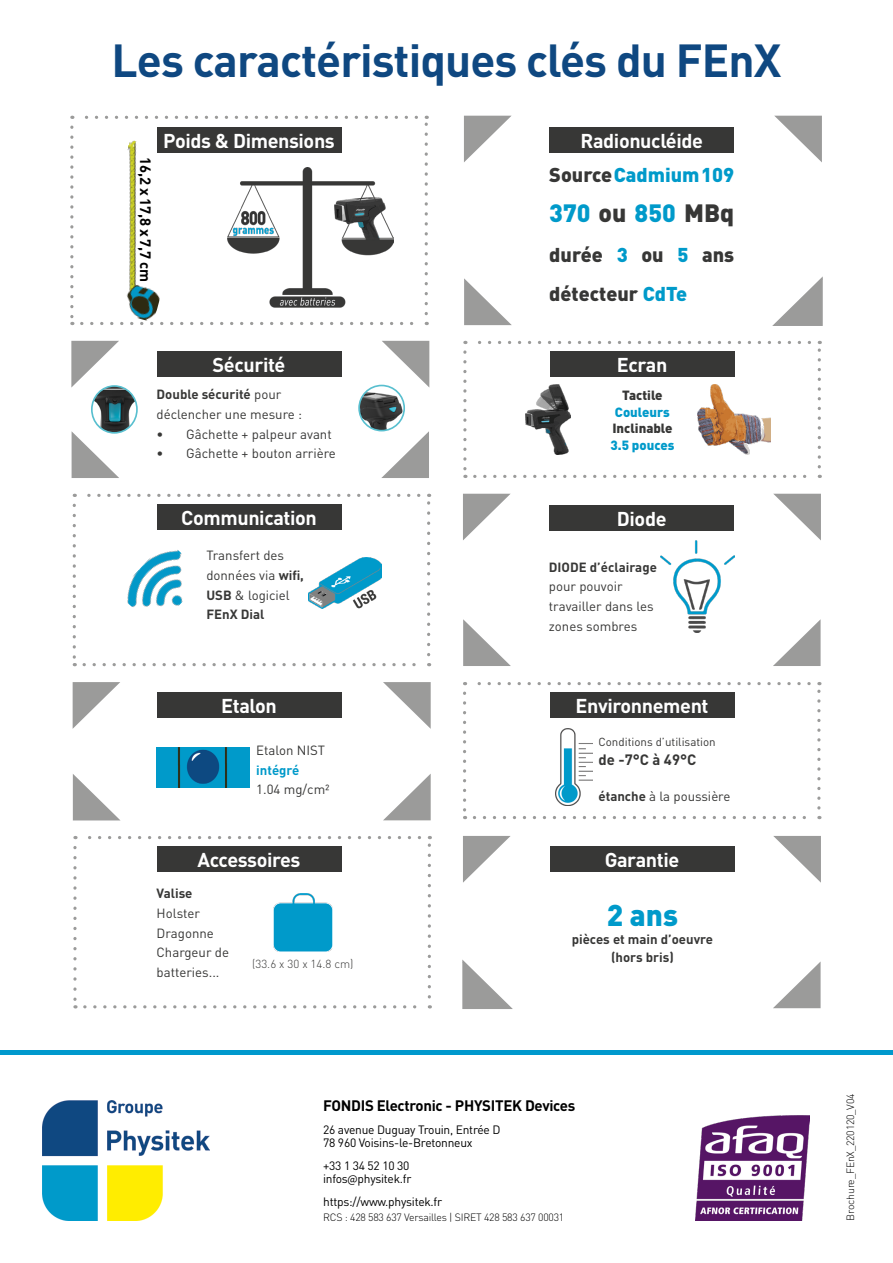
<style>
.page{position:relative;width:893px;height:1263px;background:#fff}
.page>*{position:absolute;margin:0;border:0;box-sizing:border-box;transform-origin:0 0}
.t1{font:700 45.75px "DINOT";letter-spacing:-.02em;color:#0f4881}
.t2{font:900 29.7px "DINOT";color:#009aca}
.t3{font:900 24.75px "DINOT";color:#009aca}
.t4{font:700 19.8px "DINOT";letter-spacing:-.02em;color:#fff}
.t5{font:900 19.8px/39.6px "DINOT";color:#373736}
.t6{font:900 19.8px "DINOT";color:#009aca}
.t7{font:700 15px "DINOT";letter-spacing:-.02em;color:#000}
.t8{font:700 14.85px "DINOT";color:#000}
.t9{font:700 14.85px "DINOT";color:#373736}
.t10{font:13.2px/19.8px "DINOT";color:#373736}
.t11{font:700 13.2px/18.1px "DINOT";color:#373736;text-align:center}
.t12{font:900 13.2px "DINOT";color:#373736}
.t13{font:900 13.2px "DINOT";color:#009aca}
.t14{font:700 13.2px "DINOT";color:#009aca}
.t15{font:12px/13.5px "DINOT";letter-spacing:-.02em;color:#000}
.t16{font:11.55px "DINOT";color:#373736}
.t17{font:300 11.55px "DINOT";color:#373736}
.t18{font:300 10.5px "DINOT";letter-spacing:-.02em;color:#000}
.s1{color:#373736}
.s2{color:#009aca}
.s3{font-weight:700}
.s4{font-family:"Source Sans Pro"}
</style>
<div class="page">
<svg style="left:70px;top:127px;width:4px;height:198px"></svg>
<svg style="left:82px;top:322px;width:345px;height:3px"></svg>
<svg style="left:425px;top:116px;width:3px;height:198px"></svg>
<svg style="left:72px;top:116px;width:344px;height:3px"></svg>
<svg style="left:463px;top:352px;width:4px;height:126px"></svg>
<svg style="left:475px;top:475px;width:345px;height:3px"></svg>
<svg style="left:818px;top:341px;width:3px;height:126px"></svg>
<svg style="left:465px;top:341px;width:344px;height:3px"></svg>
<svg style="left:73px;top:505px;width:3px;height:161px"></svg>
<svg style="left:84px;top:663px;width:346px;height:3px"></svg>
<svg style="left:427px;top:494px;width:3px;height:161px"></svg>
<svg style="left:74px;top:494px;width:345px;height:3px"></svg>
<svg style="left:463px;top:693px;width:3px;height:126px"></svg>
<svg style="left:474px;top:816px;width:346px;height:3px"></svg>
<svg style="left:817px;top:682px;width:4px;height:126px"></svg>
<svg style="left:465px;top:682px;width:344px;height:3px"></svg>
<svg style="left:73px;top:847px;width:4px;height:161px"></svg>
<svg style="left:85px;top:1005px;width:345px;height:3px"></svg>
<svg style="left:428px;top:836px;width:3px;height:161px"></svg>
<svg style="left:75px;top:836px;width:344px;height:3px"></svg>
<svg style="left:464px;top:116px;width:47px;height:46px"></svg>
<svg style="left:775px;top:116px;width:47px;height:46px"></svg>
<svg style="left:772px;top:276px;width:51px;height:50px"></svg>
<svg style="left:464px;top:278px;width:48px;height:47px"></svg>
<svg style="left:463px;top:494px;width:47px;height:46px"></svg>
<svg style="left:773px;top:494px;width:48px;height:46px"></svg>
<svg style="left:773px;top:619px;width:48px;height:47px"></svg>
<svg style="left:463px;top:619px;width:48px;height:47px"></svg>
<svg style="left:71px;top:341px;width:48px;height:47px"></svg>
<svg style="left:382px;top:341px;width:47px;height:47px"></svg>
<svg style="left:381px;top:431px;width:48px;height:47px"></svg>
<svg style="left:72px;top:432px;width:47px;height:46px"></svg>
<svg style="left:73px;top:774px;width:47px;height:46px"></svg>
<svg style="left:73px;top:682px;width:47px;height:47px"></svg>
<svg style="left:383px;top:682px;width:48px;height:47px"></svg>
<svg style="left:383px;top:774px;width:48px;height:46px"></svg>
<svg style="left:463px;top:836px;width:48px;height:47px"></svg>
<svg style="left:773px;top:836px;width:48px;height:47px"></svg>
<svg style="left:773px;top:961px;width:48px;height:47px"></svg>
<svg style="left:462px;top:959px;width:51px;height:50px"></svg>
<div style="left:157px;top:127px;width:185px;height:26px;background:#373736"></div>
<div style="left:549px;top:127px;width:185px;height:26px;background:#373736"></div>
<div style="left:157px;top:351px;width:185px;height:26px;background:#373736"></div>
<div style="left:550px;top:351px;width:185px;height:26px;background:#373736"></div>
<div style="left:157px;top:504px;width:185px;height:26px;background:#373736"></div>
<div style="left:549px;top:505px;width:185px;height:26px;background:#373736"></div>
<div style="left:550px;top:692px;width:185px;height:26px;background:#373736"></div>
<div style="left:157px;top:692px;width:185px;height:26px;background:#373736"></div>
<div style="left:157px;top:846px;width:185px;height:26px;background:#373736"></div>
<div style="left:550px;top:846px;width:185px;height:26px;background:#373736"></div>
<hr style="left:0;top:1050px;width:893px;height:4px;background:#0099cd">
<img style="left:696px;top:1115px;width:114px;height:105px">
<img style="left:43px;top:1100px;width:167px;height:120px">
<img style="left:227px;top:167px;width:167px;height:141px">
<img style="left:126px;top:140px;width:34px;height:181px">
<img style="left:556px;top:729px;width:36px;height:77px">
<img style="left:661px;top:540px;width:73px;height:92px">
<img style="left:127px;top:550px;width:56px;height:57px">
<img style="left:92px;top:386px;width:45px;height:47px">
<div style="left:91px;top:385px;width:47px;height:49px;border:2px solid #58bfcf;border-radius:50%"></div>
<img style="left:359px;top:385px;width:45px;height:46px;border-radius:23px">
<div style="left:358px;top:385px;width:47px;height:46px;border:2px solid #58bfcf;border-radius:50%"></div>
<img style="left:525px;top:385px;width:46px;height:70px">
<img style="left:698px;top:385px;width:73px;height:70px">
<img style="left:157px;top:747px;width:92px;height:40px">
<img style="left:273px;top:893px;width:60px;height:58px">
<img style="left:309px;top:557px;width:73px;height:52px">
<h1 class="t1" style="left:112px;top:31px;width:671px">Les caractéristiques clés du FEnX</h1>
<p class="t8" style="left:155px;top:157px;width:126px;rotate:90deg">16,2 x 17,8 x 7,7 cm</p>
<h3 class="t4" style="left:163px;top:128px;width:173px">Poids &amp; Dimensions</h3>
<h3 class="t4" style="left:580px;top:128px;width:124px">Radionucléide</h3>
<h3 class="t6" style="left:549px;top:162px;width:186px"><span class="s1">Source</span> Cadmium 109</h3>
<h3 class="t3" style="left:549px;top:196px;width:186px">370 <span class="s1">ou</span> 850 <span class="s1">MBq</span></h3>
<h3 class="t5" style="left:549px;top:234px;width:186px">durée <span class="s2">3</span> ou <span class="s2">5</span> ans détecteur <span class="s2">CdTe</span></h3>
<h3 class="t4" style="left:213px;top:352px;width:74px">Sécurité</h3>
<h3 class="t4" style="left:617px;top:352px;width:52px">Ecran</h3>
<p class="t10" style="left:157px;top:384px;width:147px"><span class="s3">Double sécurité</span> pour déclencher une mesure :</p>
<p class="t10" style="left:157px;top:424px;width:177px">• Gâchette + palpeur avant</p>
<p class="t10" style="left:157px;top:443px;width:181px">• Gâchette + bouton arrière</p>
<p class="t12" style="left:622px;top:387px;width:42px">Tactile</p>
<p class="t13" style="left:615px;top:403px;width:56px">Couleurs</p>
<p class="t12" style="left:612px;top:420px;width:62px">Inclinable</p>
<p class="t13" style="left:610px;top:436px;width:65px">3.5 pouces</p>
<h3 class="t4" style="left:181px;top:504px;width:137px">Communication</h3>
<h3 class="t4" style="left:617px;top:505px;width:51px">Diode</h3>
<p class="t10" style="left:206px;top:545px;width:99px">Transfert des données via <span class="s3">wifi,<br>USB</span> &amp; logiciel<br><span class="s3">FEnX Dial</span></p>
<p class="t11" style="left:549px;top:557px;width:110px">DIODE d’éclairage</p>
<p class="t10" style="left:549px;top:576px;width:106px">pour pouvoir travailler dans les zones sombres</p>
<h3 class="t4" style="left:221px;top:693px;width:57px">Etalon</h3>
<h3 class="t4" style="left:576px;top:693px;width:134px">Environnement</h3>
<p class="t10" style="left:256px;top:740px;width:70px">Etalon NIST</p>
<p class="t14" style="left:256px;top:761px;width:45px">intégré</p>
<p class="t10" style="left:256px;top:779px;width:75px">1.04 mg/cm²</p>
<p class="t16" style="left:598px;top:735px;width:119px">Conditions d’utilisation</p>
<p class="t9" style="left:598px;top:749px;width:99px">de -7°C à 49°C</p>
<p class="t10" style="left:598px;top:786px;width:133px"><span class="s3">étanche</span> à la poussière</p>
<h3 class="t4" style="left:198px;top:847px;width:104px">Accessoires</h3>
<h3 class="t4" style="left:605px;top:847px;width:76px">Garantie</h3>
<p class="t11" style="left:157px;top:884px;width:37px">Valise</p>
<p class="t10" style="left:157px;top:903px;width:74px">Holster<br>Dragonne<br>Chargeur de batteries...</p>
<p class="t17" style="left:252px;top:956px;width:103px">(33.6 x 30 x 14.8 cm)</p>
<h2 class="t2" style="left:607px;top:895px;width:73px">2 ans</h2>
<p class="t11" style="left:572px;top:930px;width:143px">pièces et main d’oeuvre (hors bris)</p>
<p class="t7" style="left:323px;top:1096px;width:254px">FONDIS Electronic - PHYSITEK Devices</p>
<p class="t15" style="left:323px;top:1122px;width:179px">26 avenue Duguay Trouin, Entrée D<br>78 960 Voisins-le-Bretonneux</p>
<p class="t15" style="left:323px;top:1158px;width:90px">+33 1 34 52 10 30 infos<span class="s4">@</span>physitek.fr</p>
<p class="t15" style="left:323px;top:1194px;width:121px">https://www.physitek.fr</p>
<p class="t18" style="left:323px;top:1210px;width:243px">RCS : 428 583 637 Versailles | SIRET 428 583 637 00031</p>
<p class="t18" style="left:844px;top:1220px;width:128px;rotate:-90deg">Brochure_FEnX_220120_V04</p>
</div>
